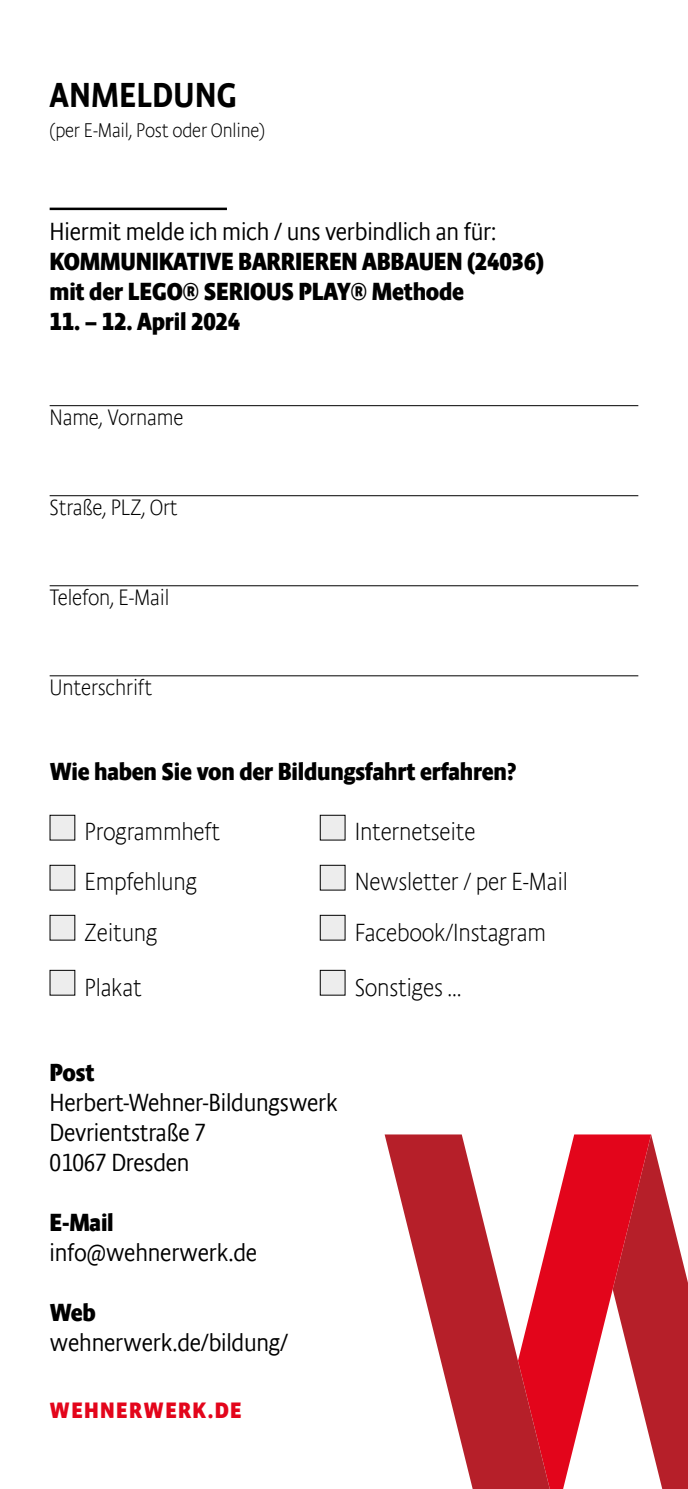
<style>
.page{position:relative;width:688px;height:1489px;background:#fff}
.page>*{position:absolute;margin:0;border:0;box-sizing:border-box;transform-origin:0 0}
.t1{font:500 35px "Absara Sans Headline Offc";color:#000}
.t2{font:300 25px/30px "Absara Sans Headline Offc";letter-spacing:-.01em;color:#000}
.t3{font:700 25px/30px "Absara Sans Headline Offc";letter-spacing:-.01em;color:#000}
.t4{font:100 25px "Absara Sans Headline Offc";letter-spacing:-.01em;color:#000}
.t5{font:100 22.5px "Absara Sans Headline Offc";letter-spacing:-.01em;color:#000}
.t6{font:700 22.5px "Absara Sans Headline Offc";letter-spacing:.06em;color:#e3051b}
.t7{font:100 20px "Absara Sans Headline Offc";letter-spacing:-.01em;color:#000}
</style>
<div class="page">
<svg style="left:651px;top:1134px;width:36px;height:354px"></svg>
<svg style="left:549px;top:1134px;width:102px;height:354px;fill:#e3051b"></svg>
<svg style="left:384px;top:1134px;width:165px;height:354px"></svg>
<hr style="left:50px;top:405px;width:588px;height:1px;background:#000">
<hr style="left:50px;top:495px;width:588px;height:1px;background:#000">
<hr style="left:50px;top:585px;width:588px;height:1px;background:#000">
<hr style="left:50px;top:675px;width:588px;height:1px;background:#000">
<hr style="left:50px;top:208px;width:177px;height:2px;background:#000">
<div style="left:50px;top:815px;width:25px;height:25px;background:#ededed"></div>
<div style="left:320px;top:815px;width:25px;height:25px;background:#ededed"></div>
<div style="left:320px;top:814px;width:25px;height:26px;border:1px solid #000"></div>
<div style="left:50px;top:865px;width:25px;height:25px;background:#ededed"></div>
<div style="left:320px;top:865px;width:25px;height:25px;background:#ededed"></div>
<div style="left:320px;top:864px;width:25px;height:26px;border:1px solid #000"></div>
<div style="left:50px;top:915px;width:25px;height:25px;background:#ededed"></div>
<div style="left:320px;top:915px;width:25px;height:25px;background:#ededed"></div>
<div style="left:320px;top:914px;width:25px;height:26px;border:1px solid #000"></div>
<div style="left:50px;top:970px;width:25px;height:25px;background:#ededed"></div>
<div style="left:320px;top:970px;width:25px;height:25px;background:#ededed"></div>
<div style="left:320px;top:969px;width:25px;height:26px;border:1px solid #000"></div>
<h1 class="t1" style="left:50px;top:74px;width:189px">ANMELDUNG</h1>
<p class="t7" style="left:50px;top:118px;width:217px">(per E-Mail, Post oder Online)</p>
<p class="t2" style="left:50px;top:216px;width:448px">Hiermit melde ich mich / uns verbindlich an für:</p>
<p class="t3" style="left:50px;top:246px;width:495px">KOMMUNIKATIVE BARRIEREN ABBAUEN (24036) mit der LEGO® SERIOUS PLAY® Methode</p>
<p class="t3" style="left:50px;top:306px;width:192px">11. – 12. April 2024</p>
<p class="t5" style="left:50px;top:404px;width:135px">Name, Vorname</p>
<p class="t5" style="left:50px;top:494px;width:130px">Straße, PLZ, Ort</p>
<p class="t5" style="left:50px;top:584px;width:121px">Telefon, E-Mail</p>
<p class="t5" style="left:50px;top:674px;width:104px">Unterschrift</p>
<p class="t3" style="left:50px;top:756px;width:468px">Wie haben Sie von der Bildungsfahrt erfahren?</p>
<p class="t4" style="left:84px;top:816px;width:137px">Programmheft</p>
<p class="t4" style="left:354px;top:816px;width:122px">Internetseite</p>
<p class="t4" style="left:84px;top:866px;width:114px">Empfehlung</p>
<p class="t4" style="left:354px;top:866px;width:215px">Newsletter / per E-Mail</p>
<p class="t4" style="left:84px;top:916px;width:75px">Zeitung</p>
<p class="t4" style="left:354px;top:916px;width:193px">Facebook/Instagram</p>
<p class="t4" style="left:84px;top:971px;width:59px">Plakat</p>
<p class="t4" style="left:354px;top:971px;width:108px">Sonstiges …</p>
<p class="t3" style="left:50px;top:1056px;width:46px">Post</p>
<p class="t2" style="left:50px;top:1086px;width:290px">Herbert-Wehner-Bildungswerk<br>Devrientstraße 7<br>01067 Dresden</p>
<p class="t3" style="left:50px;top:1206px;width:66px">E-Mail</p>
<p class="t2" style="left:50px;top:1236px;width:209px">info@wehnerwerk.de</p>
<p class="t3" style="left:50px;top:1296px;width:48px">Web</p>
<p class="t2" style="left:50px;top:1326px;width:240px">wehnerwerk.de/bildung/</p>
<p class="t6" style="left:50px;top:1396px;width:193px">WEHNERWERK.DE</p>
</div>
